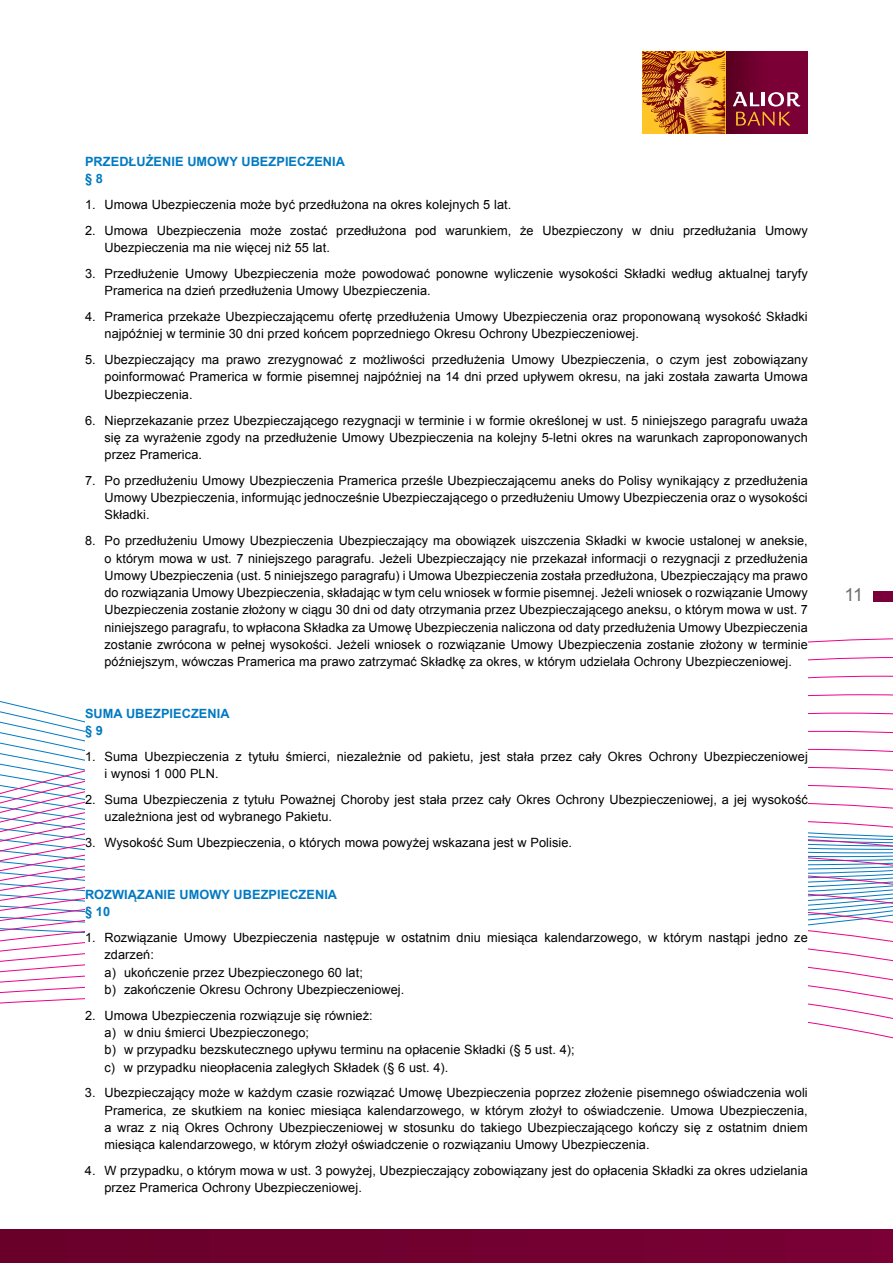
<style>
.page{position:relative;width:893px;height:1263px;background:#fff}
.page>*{position:absolute;margin:0;border:0;box-sizing:border-box;transform-origin:0 0}
.t1{font:18px "Arial";color:#6d6e71}
.t2{font:12.75px/17.2px "Arial";letter-spacing:.005em;color:#000}
.t3{font:700 12.75px/17.2px "Arial";letter-spacing:.005em;color:#007ac2}
</style>
<div class="page">
<svg style="left:0;top:638px;width:893px;height:401px"></svg>
<div style="left:873px;top:591px;width:20px;height:11px;background:#7a003c"></div>
<div style="left:0;top:1230px;width:893px;height:33px;background:#71002f"></div>
<img style="left:725px;top:51px;width:83px;height:83px">
<svg style="left:733px;top:92px;width:67px;height:34px"></svg>
<svg style="left:642px;top:88px;width:83px;height:46px"></svg>
<img style="left:642px;top:51px;width:83px;height:37px">
<div style="left:85px;top:153px;width:723px;height:1046px;background:#fff"></div>
<p class="t3" style="left:85px;top:153px;width:261px">PRZEDŁUŻENIE UMOWY UBEZPIECZENIA § 8</p>
<p class="t2" style="left:85px;top:196px;width:428px">1. Umowa Ubezpieczenia może być przedłużona na okres kolejnych 5 lat.</p>
<p class="t2" style="left:105px;top:222px;width:705px;text-indent:-19px">2. Umowa Ubezpieczenia może zostać przedłużona pod warunkiem, że Ubezpieczony w dniu przedłużania Umowy<br>Ubezpieczenia ma nie więcej niż 55 lat.</p>
<p class="t2" style="left:105px;top:265px;width:705px;text-indent:-19px">3. Przedłużenie Umowy Ubezpieczenia może powodować ponowne wyliczenie wysokości Składki według aktualnej taryfy<br>Pramerica na dzień przedłużenia Umowy Ubezpieczenia.</p>
<p class="t2" style="left:105px;top:308px;width:705px;text-indent:-19px">4. Pramerica przekaże Ubezpieczającemu ofertę przedłużenia Umowy Ubezpieczenia oraz proponowaną wysokość Składki najpóźniej w terminie 30 dni przed końcem poprzedniego Okresu Ochrony Ubezpieczeniowej.</p>
<p class="t2" style="left:105px;top:351px;width:705px;text-align:justify;text-indent:-19px">5. Ubezpieczający ma prawo zrezygnować z możliwości przedłużenia Umowy Ubezpieczenia, o czym jest zobowiązany poinformować Pramerica w formie pisemnej najpóźniej na 14 dni przed upływem okresu, na jaki została zawarta Umowa Ubezpieczenia.</p>
<p class="t2" style="left:105px;top:412px;width:705px;text-align:justify;text-indent:-19px">6. Nieprzekazanie przez Ubezpieczającego rezygnacji w terminie i w formie określonej w ust. 5 niniejszego paragrafu uważa się za wyrażenie zgody na przedłużenie Umowy Ubezpieczenia na kolejny 5-letni okres na warunkach zaproponowanych przez Pramerica.</p>
<p class="t2" style="left:105px;top:472px;width:705px;text-align:justify;text-indent:-19px">7. Po przedłużeniu Umowy Ubezpieczenia Pramerica prześle Ubezpieczającemu aneks do Polisy wynikający z przedłużenia Umowy Ubezpieczenia, informując jednocześnie Ubezpieczającego o przedłużeniu Umowy Ubezpieczenia oraz o wysokości Składki.</p>
<p class="t2" style="left:105px;top:532px;width:705px;text-align:justify;text-indent:-20px">8. Po przedłużeniu Umowy Ubezpieczenia Ubezpieczający ma obowiązek uiszczenia Składki w kwocie ustalonej w aneksie, o którym mowa w ust. 7 niniejszego paragrafu. Jeżeli Ubezpieczający nie przekazał informacji o rezygnacji z przedłużenia Umowy Ubezpieczenia (ust. 5 niniejszego paragrafu) i Umowa Ubezpieczenia została przedłużona, Ubezpieczający ma prawo do rozwiązania Umowy Ubezpieczenia, składając w tym celu wniosek w formie pisemnej. Jeżeli wniosek o rozwiązanie Umowy Ubezpieczenia zostanie złożony w ciągu 30 dni od daty otrzymania przez Ubezpieczającego aneksu, o którym mowa w ust. 7 niniejszego paragrafu, to wpłacona Składka za Umowę Ubezpieczenia naliczona od daty przedłużenia Umowy Ubezpieczenia zostanie zwrócona w pełnej wysokości. Jeżeli wniosek o rozwiązanie Umowy Ubezpieczenia zostanie złożony w terminie późniejszym, wówczas Pramerica ma prawo zatrzymać Składkę za okres, w którym udzielała Ochrony Ubezpieczeniowej.</p>
<p class="t3" style="left:85px;top:705px;width:146px">SUMA UBEZPIECZENIA § 9</p>
<p class="t2" style="left:105px;top:748px;width:705px;text-indent:-19px">1. Suma Ubezpieczenia z tytułu śmierci, niezależnie od pakietu, jest stała przez cały Okres Ochrony Ubezpieczeniowej i wynosi 1 000 PLN.</p>
<p class="t2" style="left:105px;top:791px;width:705px;text-indent:-19px">2. Suma Ubezpieczenia z tytułu Poważnej Choroby jest stała przez cały Okres Ochrony Ubezpieczeniowej, a jej wysokość uzależniona jest od wybranego Pakietu.</p>
<p class="t2" style="left:85px;top:834px;width:489px">3. Wysokość Sum Ubezpieczenia, o których mowa powyżej wskazana jest w Polisie.</p>
<p class="t3" style="left:85px;top:886px;width:254px">ROZWIĄZANIE UMOWY UBEZPIECZENIA § 10</p>
<p class="t2" style="left:105px;top:929px;width:705px;text-indent:-19px">1. Rozwiązanie Umowy Ubezpieczenia następuje w ostatnim dniu miesiąca kalendarzowego, w którym nastąpi jedno ze zdarzeń:<br>a) ukończenie przez Ubezpieczonego 60 lat;<br>b) zakończenie Okresu Ochrony Ubezpieczeniowej.</p>
<p class="t2" style="left:104px;top:1007px;width:472px;text-indent:-19px">2. Umowa Ubezpieczenia rozwiązuje się również:<br>a) w dniu śmierci Ubezpieczonego;<br>b) w przypadku bezskutecznego upływu terminu na opłacenie Składki (§ 5 ust. 4); c) w przypadku nieopłacenia zaległych Składek (§ 6 ust. 4).</p>
<p class="t2" style="left:104px;top:1084px;width:705px;text-align:justify;text-indent:-19px">3. Ubezpieczający może w każdym czasie rozwiązać Umowę Ubezpieczenia poprzez złożenie pisemnego oświadczenia woli Pramerica, ze skutkiem na koniec miesiąca kalendarzowego, w którym złożył to oświadczenie. Umowa Ubezpieczenia, a wraz z nią Okres Ochrony Ubezpieczeniowej w stosunku do takiego Ubezpieczającego kończy się z ostatnim dniem miesiąca kalendarzowego, w którym złożył oświadczenie o rozwiązaniu Umowy Ubezpieczenia.</p>
<p class="t2" style="left:104px;top:1162px;width:705px;text-indent:-19px">4. W przypadku, o którym mowa w ust. 3 powyżej, Ubezpieczający zobowiązany jest do opłacenia Składki za okres udzielania przez Pramerica Ochrony Ubezpieczeniowej.</p>
<h1 class="t1" style="left:844px;top:583px;width:20px">11</h1>
</div>
